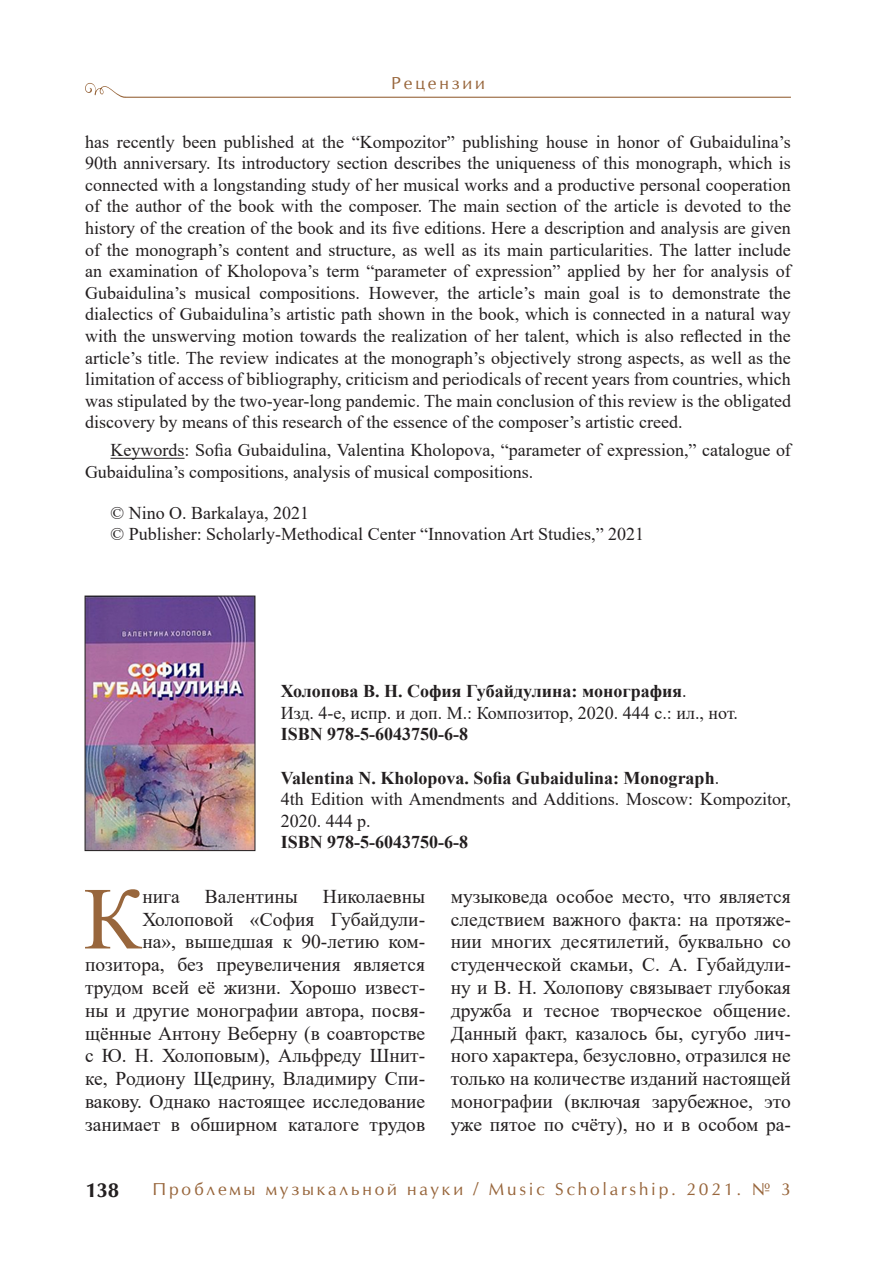
<style>
.page{position:relative;width:893px;height:1263px;background:#fff}
.page>*{position:absolute;margin:0;border:0;box-sizing:border-box;transform-origin:0 0}
.Текст_букв{font:88.35px "Times New Roman";color:#98663c}
.Текст_букв-2{font:19.5px/22.8px "Times New Roman";color:#231f20;text-align:right}
.t1{font:700 19.5px "Opium New C";color:#231f20}
.Примечание{font:18px/21.6px "Times New Roman";color:#231f20;text-align:justify}
.Литература{font:18px/21.6px "Times New Roman";color:#231f20}
.Прим_ключ__анг{font:18px/21.6px "Times New Roman";letter-spacing:-.005em;color:#231f20}
.Литература-2{font:700 18px "Times New Roman";color:#231f20}
.t2{font:16.5px "Opium New C";letter-spacing:.17em;color:#98663c}
.s1{font-weight:400}
</style>
<div class="page">
<hr style="left:125px;top:97px;width:666px;height:1px;background:#98663c">
<svg style="left:85px;top:83px;width:40px;height:15px"></svg>
<hr style="left:111px;top:458px;width:74px;height:1px;background:#231f20">
<img style="left:87px;top:598px;width:166px;height:251px">
<div style="left:85px;top:596px;width:170px;height:255px;border:1px solid #231f20"></div>
<p class="t2" style="left:391px;top:72px;width:95px">Рецензии</p>
<p class="Примечание" style="left:85px;top:130px;width:707px">has recently been published at the “Kompozitor” publishing house in honor of Gubaidulina’s 90th anniversary. Its introductory section describes the uniqueness of this monograph, which is connected with a longstanding study of her musical works and a productive personal cooperation of the author of the book with the composer. The main section of the article is devoted to the history of the creation of the book and its five editions. Here a description and analysis are given of the monograph’s content and structure, as well as its main particularities. The latter include an examination of Kholopova’s term “parameter of expression” applied by her for analysis of Gubaidulina’s musical compositions. However, the article’s main goal is to demonstrate the dialectics of Gubaidulina’s artistic path shown in the book, which is connected in a natural way with the unswerving motion towards the realization of her talent, which is also reflected in the article’s title. The review indicates at the monograph’s objectively strong aspects, as well as the limitation of access of bibliography, criticism and periodicals of recent years from countries, which was stipulated by the two-year-long pandemic. The main conclusion of this review is the obligated discovery by means of this research of the essence of the composer’s artistic creed.</p>
<p class="Прим_ключ__анг" style="left:85px;top:439px;width:707px;text-indent:26px">Keywords: Sofia Gubaidulina, Valentina Kholopova, “parameter of expression,” catalogue of<br>Gubaidulina’s compositions, analysis of musical compositions.</p>
<p class="Примечание" style="left:111px;top:501px;width:200px">© Nino O. Barkalaya, 2021</p>
<p class="Литература" style="left:111px;top:523px;width:535px">© Publisher: Scholarly-Methodical Center “Innovation Art Studies,” 2021</p>
<p class="Литература-2" style="left:281px;top:678px;width:408px">Холопова В. Н. София Губайдулина: монография<span class="s1">.</span></p>
<p class="Литература" style="left:281px;top:701px;width:459px">Изд. 4-е, испр. и доп. М.: Композитор, 2020. 444 с.: ил., нот.</p>
<p class="Литература-2" style="left:281px;top:721px;width:189px">ISBN 978-5-6043750-6-8</p>
<p class="Литература-2" style="left:281px;top:764px;width:440px">Valentina N. Kholopova. Sofia Gubaidulina: Monograph<span class="s1">.</span></p>
<p class="Литература" style="left:281px;top:788px;width:512px">4th Edition with Amendments and Additions. Moscow: Kompozitor,<br>2020. 444 p.</p>
<p class="Литература-2" style="left:281px;top:829px;width:189px">ISBN 978-5-6043750-6-8</p>
<p class="Текст_букв" style="left:83px;top:856px;width:60px">К</p>
<p class="Текст_букв-2" style="left:142px;top:884px;width:39px">нига</p>
<p class="Текст_букв-2" style="left:205px;top:884px;width:95px">Валентины</p>
<p class="Текст_букв-2" style="left:85px;top:884px;width:342px">Николаевны<br>Холоповой «София Губайдули-<br>на», вышедшая к 90-летию ком&shy;позитора, без преувеличения является трудом всей её жизни. Хорошо извест&shy;ны и другие монографии автора, посвя&shy;щённые Антону Веберну (в соавторстве с Ю. Н. Холоповым), Альфреду Шнит&shy;ке, Родиону Щедрину, Владимиру Спи&shy;вакову. Однако настоящее исследование занимает в обширном каталоге трудов</p>
<p class="Текст_букв-2" style="left:451px;top:884px;width:342px;text-align:justify">музыковеда особое место, что является следствием важного факта: на протяже&shy;нии многих десятилетий, буквально со студенческой скамьи, С. А. Губайдули&shy;ну и В. Н. Холопову связывает глубокая дружба и тесное творческое общение.<br>Данный факт, казалось бы, сугубо лич&shy;ного характера, безусловно, отразился не только на количестве изданий настоящей монографии (включая зарубежное, это уже пятое по счёту), но и в особом ра-</p>
<p class="t1" style="left:85px;top:1179px;width:36px">138</p>
<p class="t2" style="left:153px;top:1179px;width:640px">Проблемы музыкальной науки / Music Scholarship. 2021. № 3</p>
</div>
